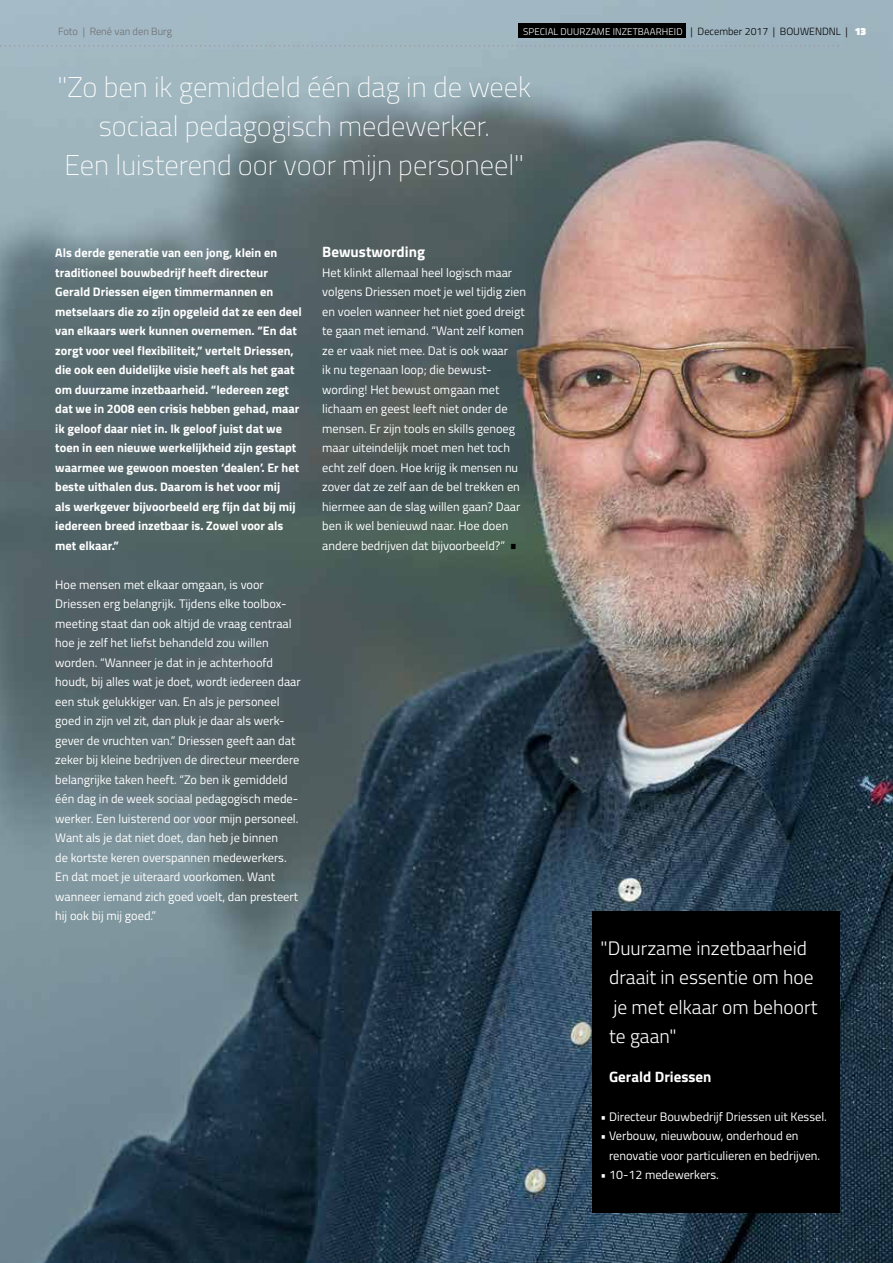
<style>
.page{position:relative;width:893px;height:1263px;background:#fff}
.page>*{position:absolute;margin:0;border:0;box-sizing:border-box;transform-origin:0 0}
.t1{font:100 28.5px/39px "Titillium";color:#fff;text-align:center}
.t2{font:300 19.5px/29.2px "Titillium";color:#fff}
.t3{font:700 15px "Titillium";color:#fff}
.t4{font:12.3px/19.5px "Titillium";color:#fff}
.t5{font:700 12.3px/19.5px "Titillium";color:#fff}
.t6{font:300 10.5px "Titillium";color:#6e6e6e}
.t7{font:300 9.75px "Titillium";letter-spacing:.01em;color:#fff}
.s1{font-size:10.5px;color:#000}
.s2{font-weight:900;font-size:10.5px}
.s3{font-weight:300;font-size:18px;color:#000}
</style>
<div class="page">
<img style="left:0;top:0;width:893px;height:1263px">
<img style="left:0;top:214px;width:1px;height:1049px">
<svg style="left:0;top:45px;width:839px;height:2px;background:#9fb1ba"></svg>
<div style="left:519px;top:24px;width:167px;height:14px;background:#000"></div>
<div style="left:592px;top:911px;width:248px;height:301px;background:#000"></div>
<p class="t6" style="left:58px;top:23px;width:115px">Foto | René van den Burg</p>
<p class="t7" style="left:523px;top:24px;width:344px">SPECIAL DUURZAME INZETBAARHEID <span class="s1">| December 2017 | BOUWENDNL |</span> <span class="s2">13</span></p>
<h1 class="t1" style="left:58px;top:66px;width:475px">"Zo ben ik gemiddeld één dag in de week sociaal pedagogisch medewerker.<br>Een luisterend oor voor mijn personeel"</h1>
<p class="t5" style="left:55px;top:242px;width:248px">Als derde generatie van een jong, klein en traditioneel bouwbedrijf heeft directeur Gerald Driessen eigen timmermannen en metselaars die zo zijn opgeleid dat ze een deel van elkaars werk kunnen overnemen. ”En dat zorgt voor veel flexibiliteit,” vertelt Driessen, die ook een duidelijke visie heeft als het gaat om duurzame inzetbaarheid. “Iedereen zegt dat we in 2008 een crisis hebben gehad, maar ik geloof daar niet in. Ik geloof juist dat we toen in een nieuwe werkelijkheid zijn gestapt waarmee we gewoon moesten ‘dealen’. Er het beste uithalen dus. Daarom is het voor mij<br>als werkgever bijvoorbeeld erg fijn dat bij mij iedereen breed inzetbaar is. Zowel voor als met elkaar.”</p>
<p class="t4" style="left:55px;top:574px;width:247px">Hoe mensen met elkaar omgaan, is voor Driessen erg belangrijk. Tijdens elke toolbox&shy;meeting staat dan ook altijd de vraag centraal hoe je zelf het liefst behandeld zou willen worden. “Wanneer je dat in je achterhoofd houdt, bij alles wat je doet, wordt iedereen daar een stuk gelukkiger van. En als je personeel goed in zijn vel zit, dan pluk je daar als werk&shy;gever de vruchten van.” Driessen geeft aan dat zeker bij kleine bedrijven de directeur meerdere belangrijke taken heeft. “Zo ben ik gemiddeld één dag in de week sociaal pedagogisch mede&shy;werker. Een luisterend oor voor mijn personeel.<br>Want als je dat niet doet, dan heb je binnen<br>de kortste keren overspannen medewerkers.<br>En dat moet je uiteraard voorkomen. Want wanneer iemand zich goed voelt, dan presteert hij ook bij mij goed.”</p>
<p class="t3" style="left:322px;top:240px;width:104px">Bewustwording</p>
<p class="t4" style="left:322px;top:262px;width:205px">Het klinkt allemaal heel logisch maar volgens Driessen moet je wel tijdig zien en voelen wanneer het niet goed dreigt te gaan met iemand. “Want zelf komen ze er vaak niet mee. Dat is ook waar<br>ik nu tegenaan loop; die bewust&shy;wording! Het bewust omgaan met lichaam en geest leeft niet onder de mensen. Er zijn tools en skills genoeg maar uiteindelijk moet men het toch echt zelf doen. Hoe krijg ik mensen nu zover dat ze zelf aan de bel trekken en hiermee aan de slag willen gaan? Daar ben ik wel benieuwd naar. Hoe doen andere bedrijven dat bijvoorbeeld?” <span class="s3">•</span></p>
<h2 class="t2" style="left:609px;top:933px;width:210px;text-indent:-9px">"Duurzame inzetbaarheid draait in essentie om hoe je met elkaar om behoort te gaan"</h2>
<p class="t3" style="left:609px;top:1065px;width:104px">Gerald Driessen</p>
<p class="t4" style="left:601px;top:1106px;width:228px">• Directeur Bouwbedrijf Driessen uit Kessel.</p>
<p class="t4" style="left:609px;top:1126px;width:213px;text-indent:-9px">• Verbouw, nieuwbouw, onderhoud en renovatie voor particulieren en bedrijven.</p>
<p class="t4" style="left:601px;top:1165px;width:120px">• 10-12 medewerkers.</p>
</div>
